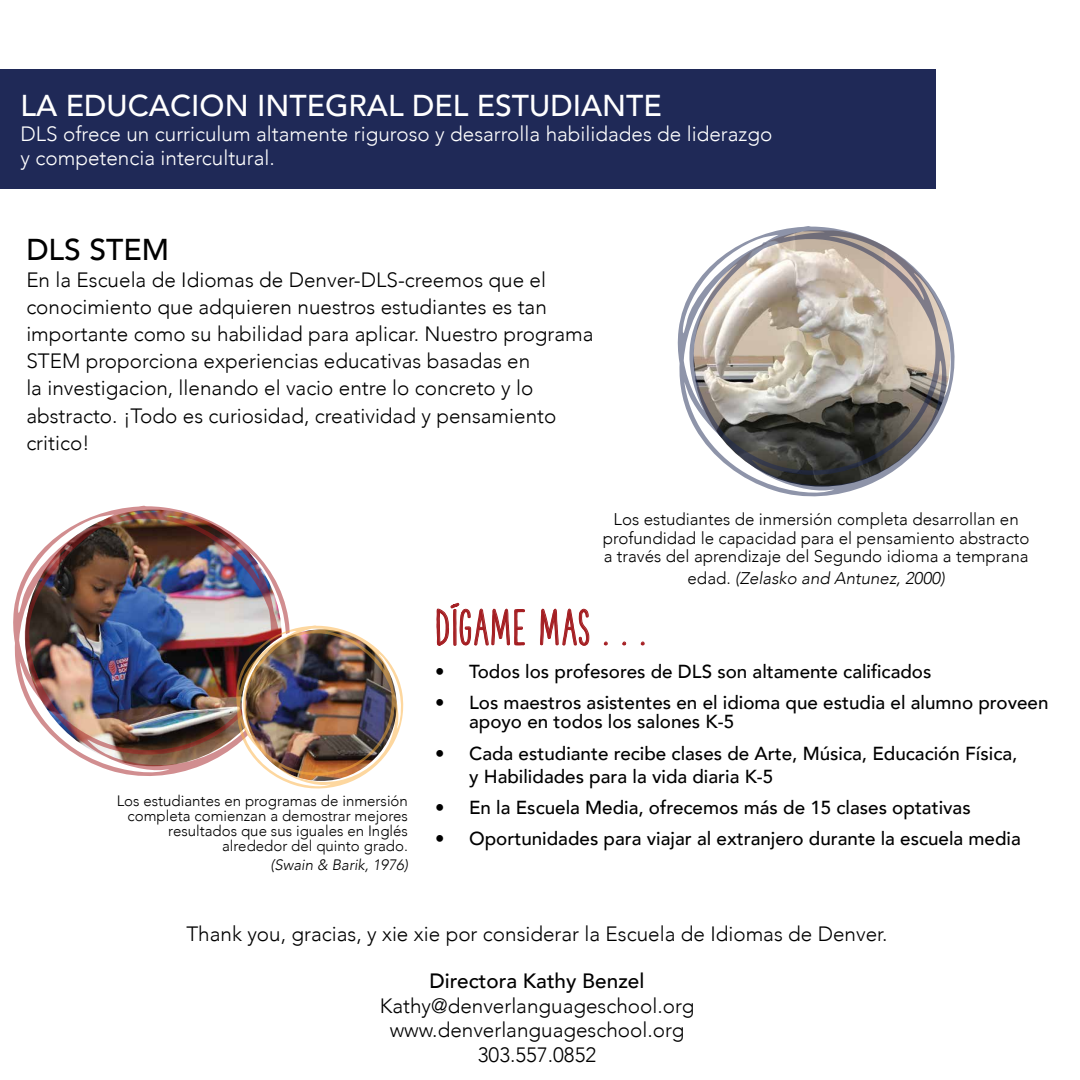
<style>
.page{position:relative;width:1080px;height:1080px;background:#fff}
.page>*{position:absolute;margin:0;border:0;box-sizing:border-box;transform-origin:0 0}
.t1{font:900 47px "The Hand";letter-spacing:.04em;color:#a41d21}
.t2{font:500 30px "Avenir";color:#fff}
.t3{font:500 30px "Avenir";color:#000}
.t4{font:300 20.75px/27px "Avenir";color:#000}
.t5{font:300 20.75px/24.8px "Avenir";color:#fff}
.t6{font:500 20.75px "Avenir";color:#000}
.t7{font:500 18.75px/19.5px "Avenir";color:#000}
.t8{font:300 17px/18.8px "Avenir";color:#000;text-align:center}
.t9{font:italic 300 17px "Avenir";color:#000}
.t10{font:300 15px/15px "Avenir";color:#000;text-align:right}
.t11{font:italic 300 15px "Avenir";color:#000}
.s1{font-style:normal}
</style>
<div class="page">
<div style="left:0;top:70px;width:936px;height:119px;background:#1f2957"></div>
<svg style="left:677px;top:226px;width:278px;height:271px"></svg>
<svg style="left:436px;top:602px;width:89px;height:44px"></svg>
<svg style="left:540px;top:608px;width:50px;height:38px"></svg>
<svg style="left:603px;top:641px;width:5px;height:5px"></svg>
<svg style="left:622px;top:641px;width:5px;height:5px"></svg>
<svg style="left:640px;top:641px;width:5px;height:5px"></svg>
<img style="left:13px;top:506px;width:277px;height:270px">
<img style="left:236px;top:625px;width:168px;height:164px">
<h2 class="t2" style="left:21px;top:79px;width:643px">LA EDUCACION INTEGRAL DEL ESTUDIANTE</h2>
<p class="t5" style="left:21px;top:121px;width:753px">DLS ofrece un curriculum altamente riguroso y desarrolla habilidades de liderazgo y competencia intercultural.</p>
<h2 class="t3" style="left:26px;top:224px;width:144px">DLS STEM</h2>
<p class="t4" style="left:26px;top:266px;width:569px">En la Escuela de Idiomas de Denver-DLS-creemos que el conocimiento que adquieren nuestros estudiantes es tan importante como su habilidad para aplicar. Nuestro programa STEM proporciona experiencias educativas basadas en<br>la investigacion, llenando el vacio entre lo concreto y lo abstracto. ¡Todo es curiosidad, creatividad y pensamiento critico!</p>
<p class="t8" style="left:603px;top:510px;width:428px">Los estudiantes de inmersión completa desarrollan en profundidad le capacidad para el pensamiento abstracto a través del aprendizaje del Segundo idioma a temprana</p>
<p class="t9" style="left:688px;top:568px;width:259px"><span class="s1">edad.</span> (Zelasko and Antunez, 2000)</p>
<p class="t10" style="left:117px;top:794px;width:293px">Los estudiantes en programas de inmersión completa comienzan a demostrar mejores resultados que sus iguales en Inglés alrededor del quinto grado.</p>
<p class="t11" style="left:271px;top:856px;width:139px">(Swain &amp; Barik, 1976)</p>
<h1 class="t1" style="left:435px;top:601px;width:210px">DÍGAME MAS . . .</h1>
<p class="t7" style="left:435px;top:660px;width:498px">• Todos los profesores de DLS son altamente calificados</p>
<p class="t7" style="left:469px;top:692px;width:581px;text-indent:-34px">• Los maestros asistentes en el idioma que estudia el alumno proveen apoyo en todos los salones K-5</p>
<p class="t7" style="left:469px;top:740px;width:550px;line-height:23.2px;text-indent:-34px">• Cada estudiante recibe clases de Arte, Música, Educación Física, y Habilidades para la vida diaria K-5</p>
<p class="t7" style="left:435px;top:797px;width:537px">• En la Escuela Media, ofrecemos más de 15 clases optativas</p>
<p class="t7" style="left:435px;top:828px;width:587px">• Oportunidades para viajar al extranjero durante la escuela media</p>
<p class="t4" style="left:186px;top:921px;width:703px">Thank you, gracias, y xie xie por considerar la Escuela de Idiomas de Denver.</p>
<p class="t6" style="left:430px;top:963px;width:216px">Directora Kathy Benzel</p>
<p class="t4" style="left:380px;top:993px;width:316px;line-height:24.5px;text-align:center">Kathy@denverlanguageschool.org www.denverlanguageschool.org<br>303.557.0852</p>
</div>
